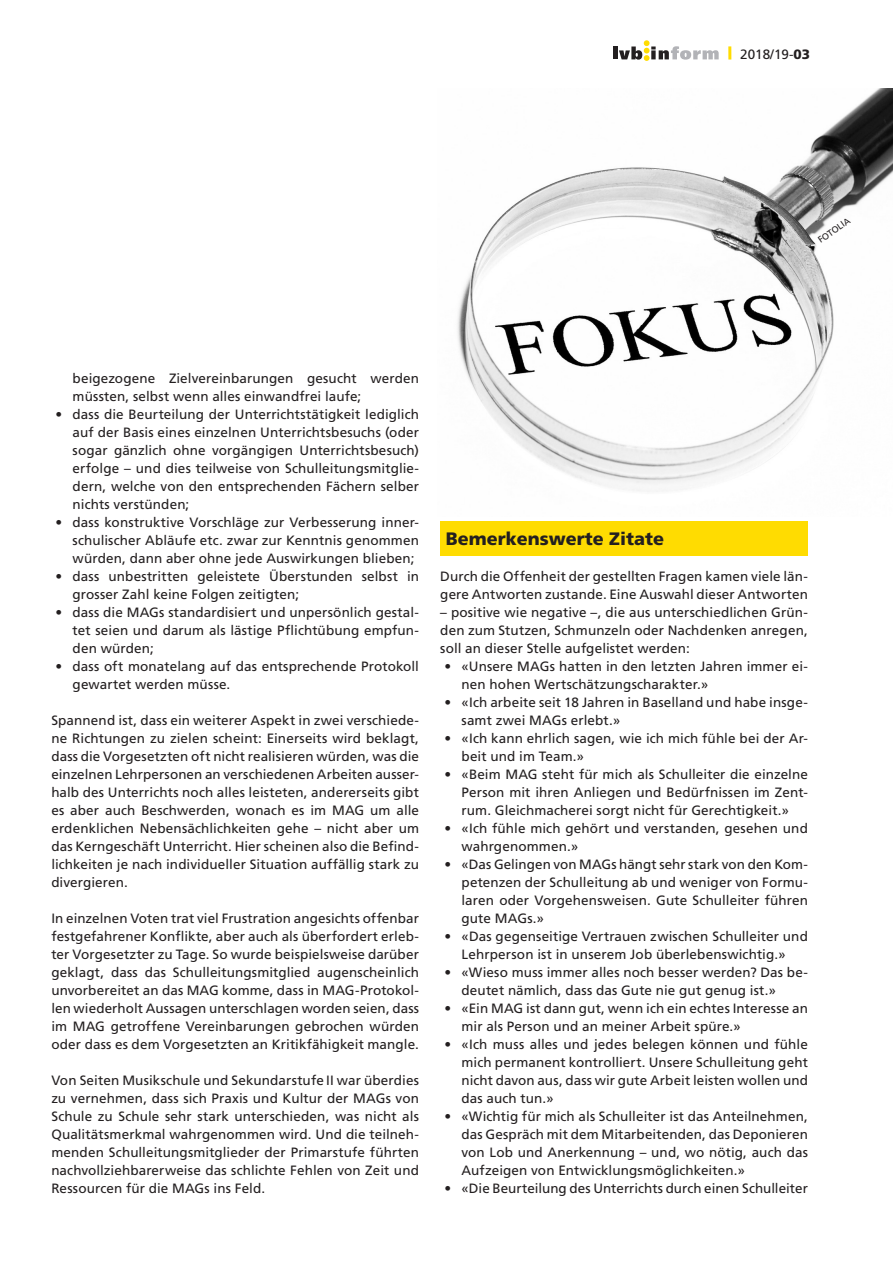
<style>
.page{position:relative;width:893px;height:1263px;background:#fff}
.page>*{position:absolute;margin:0;border:0;box-sizing:border-box;transform-origin:0 0}
.t1{font:900 18px "Frutiger LT Std";color:#231f20}
.t2{font:13.5px/18px "Frutiger LT Std";letter-spacing:.01em;color:#231f20;text-align:justify}
.t3{font:9px "Frutiger LT Std";color:#231f20}
.s1{font-weight:900}
</style>
<div class="page">
<hr style="left:613px;top:47px;width:4px;height:12px;background:#231f20">
<svg style="left:619px;top:40px;width:100px;height:21px"></svg>
<hr style="left:728px;top:46px;width:3px;height:14px;background:#ffdc01">
<div style="left:440px;top:521px;width:368px;height:34px;background:#ffdc01"></div>
<img style="left:457px;top:88px;width:436px;height:404px">
<p class="t2" style="left:740px;top:45px;width:71px">2018/19-<span class="s1">03</span></p>
<p class="t3" style="left:816px;top:236px;width:39px;rotate:-35deg">FOTOLIA</p>
<p class="t2" style="left:73px;top:369px;width:348px">beigezogene Zielvereinbarungen gesucht werden müssten, selbst wenn alles einwandfrei laufe;</p>
<p class="t2" style="left:73px;top:405px;width:348px;text-indent:-17px">• dass die Beurteilung der Unterrichtstätigkeit lediglich auf der Basis eines einzelnen Unterrichtsbesuchs (oder sogar gänzlich ohne vorgängigen Unterrichtsbesuch) erfolge – und dies teilweise von Schulleitungsmitglie&shy;dern, welche von den entsprechenden Fächern selber nichts verstünden;</p>
<p class="t2" style="left:73px;top:513px;width:348px;text-indent:-17px">• dass konstruktive Vorschläge zur Verbesserung inner&shy;schulischer Abläufe etc. zwar zur Kenntnis genommen würden, dann aber ohne jede Auswirkungen blieben;</p>
<p class="t2" style="left:73px;top:567px;width:348px;text-indent:-17px">• dass unbestritten geleistete Überstunden selbst in grosser Zahl keine Folgen zeitigten;</p>
<p class="t2" style="left:73px;top:603px;width:348px;text-indent:-17px">• dass die MAGs standardisiert und unpersönlich gestal&shy;tet seien und darum als lästige Pflichtübung empfun&shy;den würden;</p>
<p class="t2" style="left:73px;top:657px;width:348px;text-indent:-17px">• dass oft monatelang auf das entsprechende Protokoll gewartet werden müsse.</p>
<p class="t2" style="left:51px;top:711px;width:369px">Spannend ist, dass ein weiterer Aspekt in zwei verschiede&shy;ne Richtungen zu zielen scheint: Einerseits wird beklagt, dass die Vorgesetzten oft nicht realisieren würden, was die einzelnen Lehrpersonen an verschiedenen Arbeiten ausser&shy;halb des Unterrichts noch alles leisteten, andererseits gibt es aber auch Beschwerden, wonach es im MAG um alle erdenklichen Nebensächlichkeiten gehe – nicht aber um das Kerngeschäft Unterricht. Hier scheinen also die Befind&shy;lichkeiten je nach individueller Situation auffällig stark zu divergieren.</p>
<p class="t2" style="left:51px;top:909px;width:369px">In einzelnen Voten trat viel Frustration angesichts offenbar festgefahrener Konflikte, aber auch als überfordert erleb&shy;ter Vorgesetzter zu Tage. So wurde beispielsweise darüber geklagt, dass das Schulleitungsmitglied augenscheinlich unvorbereitet an das MAG komme, dass in MAG-Protokol&shy;len wiederholt Aussagen unterschlagen worden seien, dass im MAG getroffene Vereinbarungen gebrochen würden oder dass es dem Vorgesetzten an Kritikfähigkeit mangle.</p>
<p class="t2" style="left:51px;top:1071px;width:369px">Von Seiten Musikschule und Sekundarstufe II war überdies zu vernehmen, dass sich Praxis und Kultur der MAGs von Schule zu Schule sehr stark unterschieden, was nicht als Qualitätsmerkmal wahrgenommen wird. Und die teilneh&shy;menden Schulleitungsmitglieder der Primarstufe führten nachvollziehbarerweise das schlichte Fehlen von Zeit und Ressourcen für die MAGs ins Feld.</p>
<h1 class="t1" style="left:446px;top:527px;width:220px">Bemerkenswerte Zitate</h1>
<p class="t2" style="left:440px;top:567px;width:369px">Durch die Offenheit der gestellten Fragen kamen viele län&shy;gere Antworten zustande. Eine Auswahl dieser Antworten</p>
<p class="t2" style="left:440px;top:603px;width:369px">– positive wie negative –, die aus unterschiedlichen Grün&shy;den zum Stutzen, Schmunzeln oder Nachdenken anregen, soll an dieser Stelle aufgelistet werden:</p>
<p class="t2" style="left:461px;top:657px;width:348px;text-indent:-17px">• «Unsere MAGs hatten in den letzten Jahren immer ei&shy;nen hohen Wertschätzungscharakter.»</p>
<p class="t2" style="left:461px;top:693px;width:348px;text-indent:-17px">• «Ich arbeite seit 18 Jahren in Baselland und habe insge&shy;samt zwei MAGs erlebt.»</p>
<p class="t2" style="left:461px;top:729px;width:348px;text-indent:-17px">• «Ich kann ehrlich sagen, wie ich mich fühle bei der Ar&shy;beit und im Team.»</p>
<p class="t2" style="left:461px;top:765px;width:348px;text-indent:-17px">• «Beim MAG steht für mich als Schulleiter die einzelne Person mit ihren Anliegen und Bedürfnissen im Zent&shy;rum. Gleichmacherei sorgt nicht für Gerechtigkeit.»</p>
<p class="t2" style="left:461px;top:819px;width:348px;text-indent:-17px">• «Ich fühle mich gehört und verstanden, gesehen und wahrgenommen.»</p>
<p class="t2" style="left:461px;top:855px;width:348px;text-indent:-17px">• «Das Gelingen von MAGs hängt sehr stark von den Kom&shy;petenzen der Schulleitung ab und weniger von Formu&shy;laren oder Vorgehensweisen. Gute Schulleiter führen gute MAGs.»</p>
<p class="t2" style="left:444px;top:927px;width:365px;text-align:center">• «Das gegenseitige Vertrauen zwischen Schulleiter und<br>Lehrperson ist in unserem Job überlebenswichtig.»</p>
<p class="t2" style="left:461px;top:963px;width:348px;text-indent:-17px">• «Wieso muss immer alles noch besser werden? Das be&shy;deutet nämlich, dass das Gute nie gut genug ist.»</p>
<p class="t2" style="left:461px;top:999px;width:348px;text-indent:-17px">• «Ein MAG ist dann gut, wenn ich ein echtes Interesse an mir als Person und an meiner Arbeit spüre.»</p>
<p class="t2" style="left:461px;top:1035px;width:348px;text-indent:-17px">• «Ich muss alles und jedes belegen können und fühle mich permanent kontrolliert. Unsere Schulleitung geht nicht davon aus, dass wir gute Arbeit leisten wollen und das auch tun.»</p>
<p class="t2" style="left:461px;top:1107px;width:348px;text-indent:-17px">• «Wichtig für mich als Schulleiter ist das Anteilnehmen, das Gespräch mit dem Mitarbeitenden, das Deponieren von Lob und Anerkennung – und, wo nötig, auch das Aufzeigen von Entwicklungsmöglichkeiten.»</p>
<p class="t2" style="left:444px;top:1179px;width:365px">• «Die Beurteilung des Unterrichts durch einen Schulleiter</p>
</div>
